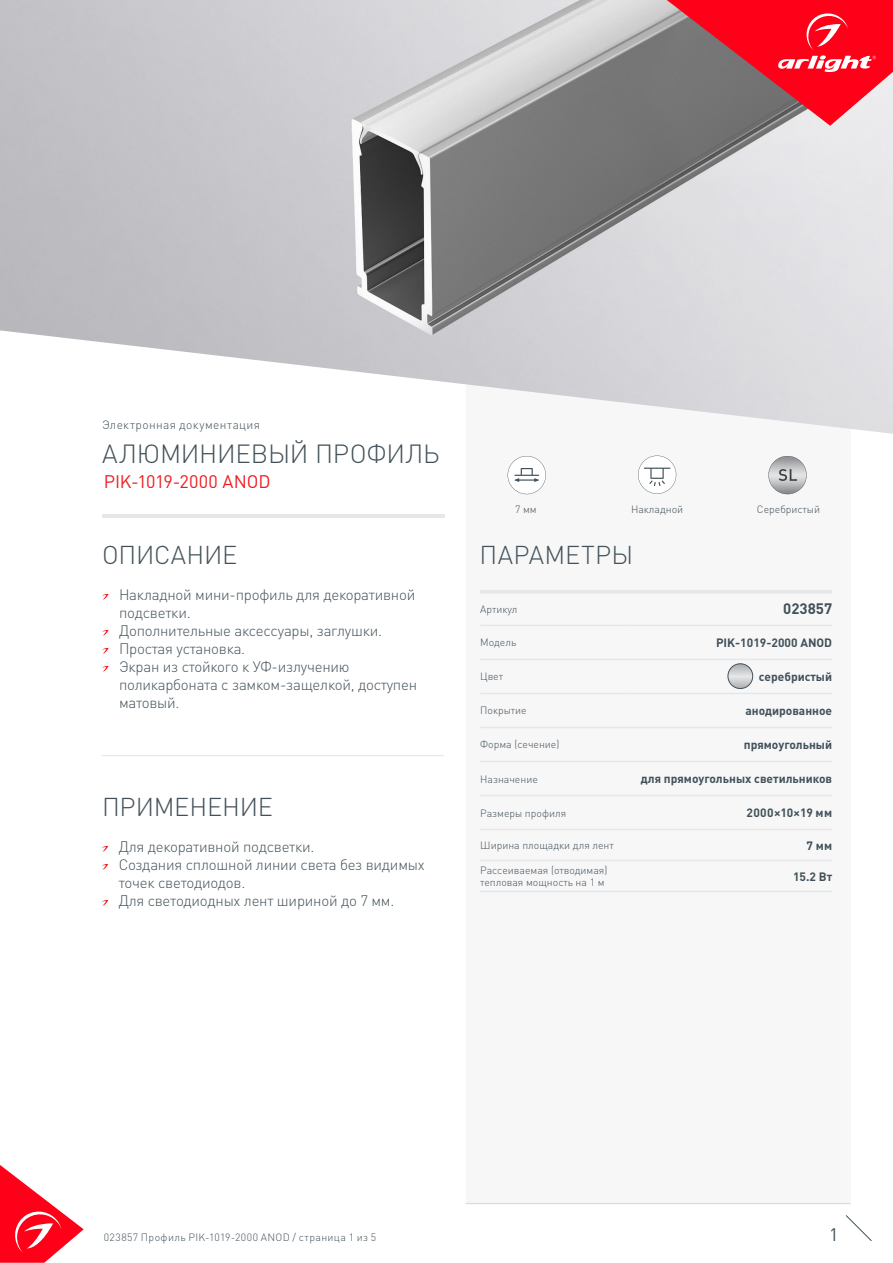
<style>
.page{position:relative;width:893px;height:1263px;background:#fff}
.page>*{position:absolute;margin:0;border:0;box-sizing:border-box;transform-origin:0 0}
.t1{font:300 25.95px "DIN Pro";letter-spacing:-.01em;color:#425159}
.t2{font:300 25.5px "DIN Pro";letter-spacing:-.005em;color:#425159}
.t3{font:300 25.5px "DIN Pro";letter-spacing:.015em;color:#425159}
.t4{font:18px "DIN Pro";letter-spacing:-.005em;color:#ee1d23}
.t5{font:18px "DIN Pro";color:#425159}
.t6{font:300 15px/18px "DIN Pro";letter-spacing:-.015em;color:#425159}
.t7{font:700 15px "DIN Pro";color:#425159}
.t8{font:700 12px "DIN Pro";color:#425159}
.t9{font:300 12px "DIN Pro";letter-spacing:.03em;color:#425159}
.t10{font:700 12px "DIN Pro";letter-spacing:.02em;color:#425159}
.t11{font:300 10.5px/12.6px "DIN Pro";color:#425159}
.t12{font:300 10.5px "DIN Pro";letter-spacing:.04em;color:#425159}
</style>
<div class="page">
<svg style="left:0;top:1165px;width:84px;height:98px"></svg>
<svg style="left:845px;top:1215px;width:27px;height:26px"></svg>
<div style="left:466px;top:250px;width:384px;height:954px;background:#f7f7f8"></div>
<svg style="left:508px;top:456px;width:38px;height:38px"></svg>
<img style="left:0;top:0;width:893px;height:434px">
<hr style="left:102px;top:514px;width:342px;height:3px;background:#e6e7e9">
<svg style="left:102px;top:594px;width:7px;height:6px"></svg>
<svg style="left:102px;top:630px;width:7px;height:6px"></svg>
<svg style="left:102px;top:648px;width:7px;height:6px"></svg>
<svg style="left:102px;top:666px;width:7px;height:6px"></svg>
<svg style="left:102px;top:846px;width:6px;height:6px"></svg>
<svg style="left:102px;top:864px;width:6px;height:6px"></svg>
<svg style="left:102px;top:900px;width:6px;height:6px"></svg>
<hr style="left:102px;top:755px;width:342px;height:1px;background:#e6e7e9">
<hr style="left:480px;top:590px;width:148px;height:4px;background:#e6e7e9">
<hr style="left:628px;top:590px;width:204px;height:4px;background:#e6e7e9">
<hr style="left:480px;top:625px;width:148px;height:1px;background:#e6e7e9">
<hr style="left:628px;top:625px;width:204px;height:1px;background:#e6e7e9">
<hr style="left:480px;top:659px;width:148px;height:1px;background:#e6e7e9">
<hr style="left:628px;top:659px;width:204px;height:1px;background:#e6e7e9">
<hr style="left:480px;top:693px;width:148px;height:1px;background:#e6e7e9">
<hr style="left:628px;top:693px;width:204px;height:1px;background:#e6e7e9">
<hr style="left:480px;top:727px;width:148px;height:1px;background:#e6e7e9">
<hr style="left:628px;top:727px;width:204px;height:1px;background:#e6e7e9">
<hr style="left:480px;top:761px;width:148px;height:1px;background:#e6e7e9">
<hr style="left:628px;top:761px;width:204px;height:1px;background:#e6e7e9">
<hr style="left:480px;top:795px;width:148px;height:1px;background:#e6e7e9">
<hr style="left:628px;top:795px;width:204px;height:1px;background:#e6e7e9">
<hr style="left:480px;top:829px;width:148px;height:1px;background:#e6e7e9">
<hr style="left:628px;top:829px;width:204px;height:1px;background:#e6e7e9">
<hr style="left:480px;top:860px;width:148px;height:1px;background:#e6e7e9">
<hr style="left:628px;top:860px;width:204px;height:1px;background:#e6e7e9">
<hr style="left:480px;top:891px;width:148px;height:1px;background:#e6e7e9">
<hr style="left:628px;top:891px;width:204px;height:1px;background:#e6e7e9">
<svg style="left:667px;top:0;width:226px;height:126px;background:#ce4250"></svg>
<hr style="left:466px;top:1203px;width:384px;height:1px;background:#dcdddf">
<svg style="left:638px;top:456px;width:38px;height:38px"></svg>
<svg style="left:768px;top:456px;width:39px;height:38px"></svg>
<svg style="left:728px;top:664px;width:25px;height:24px"></svg>
<div style="left:728px;top:663px;width:25px;height:26px;border:1px solid #425159;border-radius:50%"></div>
<p class="t9" style="left:102px;top:417px;width:160px">Электронная документация</p>
<p class="t1" style="left:102px;top:436px;width:339px">АЛЮМИНИЕВЫЙ ПРОФИЛЬ</p>
<p class="t4" style="left:104px;top:470px;width:168px">PIK-1019-2000 ANOD</p>
<p class="t11" style="left:515px;top:502px;width:23px">7 мм</p>
<p class="t11" style="left:631px;top:502px;width:54px">Накладной</p>
<p class="t11" style="left:757px;top:502px;width:65px">Серебристый</p>
<p class="t2" style="left:102px;top:537px;width:137px">ОПИСАНИЕ</p>
<p class="t3" style="left:479px;top:537px;width:155px">ПАРАМЕТРЫ</p>
<p class="t6" style="left:119px;top:584px;width:298px">Накладной мини-профиль для декоративной подсветки.</p>
<p class="t6" style="left:119px;top:620px;width:265px">Дополнительные аксессуары, заглушки.</p>
<p class="t6" style="left:119px;top:638px;width:128px">Простая установка.</p>
<p class="t6" style="left:119px;top:656px;width:300px">Экран из стойкого к УФ-излучению поликарбоната с замком-защелкой, доступен матовый.</p>
<p class="t11" style="left:480px;top:602px;width:39px">Артикул</p>
<p class="t7" style="left:783px;top:599px;width:50px">023857</p>
<p class="t11" style="left:480px;top:636px;width:38px">Модель</p>
<p class="t8" style="left:716px;top:634px;width:118px">PIK-1019-2000 ANOD</p>
<p class="t11" style="left:480px;top:670px;width:24px">Цвет</p>
<p class="t8" style="left:759px;top:668px;width:75px">серебристый</p>
<p class="t11" style="left:480px;top:704px;width:48px">Покрытие</p>
<p class="t8" style="left:745px;top:702px;width:88px">анодированное</p>
<p class="t11" style="left:480px;top:738px;width:81px">Форма (сечение)</p>
<p class="t8" style="left:744px;top:736px;width:90px">прямоугольный</p>
<p class="t11" style="left:480px;top:772px;width:59px">Назначение</p>
<p class="t8" style="left:641px;top:770px;width:193px">для прямоугольных светильников</p>
<p class="t11" style="left:480px;top:806px;width:87px">Размеры профиля</p>
<p class="t10" style="left:747px;top:805px;width:87px">2000×10×19 мм</p>
<p class="t11" style="left:480px;top:838px;width:135px">Ширина площадки для лент</p>
<p class="t8" style="left:807px;top:837px;width:27px">7 мм</p>
<p class="t11" style="left:480px;top:863px;width:129px">Рассеиваемая (отводимая) тепловая мощность на 1 м</p>
<p class="t8" style="left:793px;top:868px;width:41px">15.2 Вт</p>
<p class="t2" style="left:102px;top:789px;width:172px">ПРИМЕНЕНИЕ</p>
<p class="t6" style="left:119px;top:836px;width:197px">Для декоративной подсветки.</p>
<p class="t6" style="left:119px;top:854px;width:307px">Создания сплошной линии света без видимых точек светодиодов.</p>
<p class="t6" style="left:119px;top:890px;width:277px">Для светодиодных лент шириной до 7 мм.</p>
<p class="t12" style="left:104px;top:1230px;width:274px">023857 Профиль PIK-1019-2000 ANOD / страница 1 из 5</p>
<p class="t5" style="left:829px;top:1222px;width:11px">1</p>
</div>
